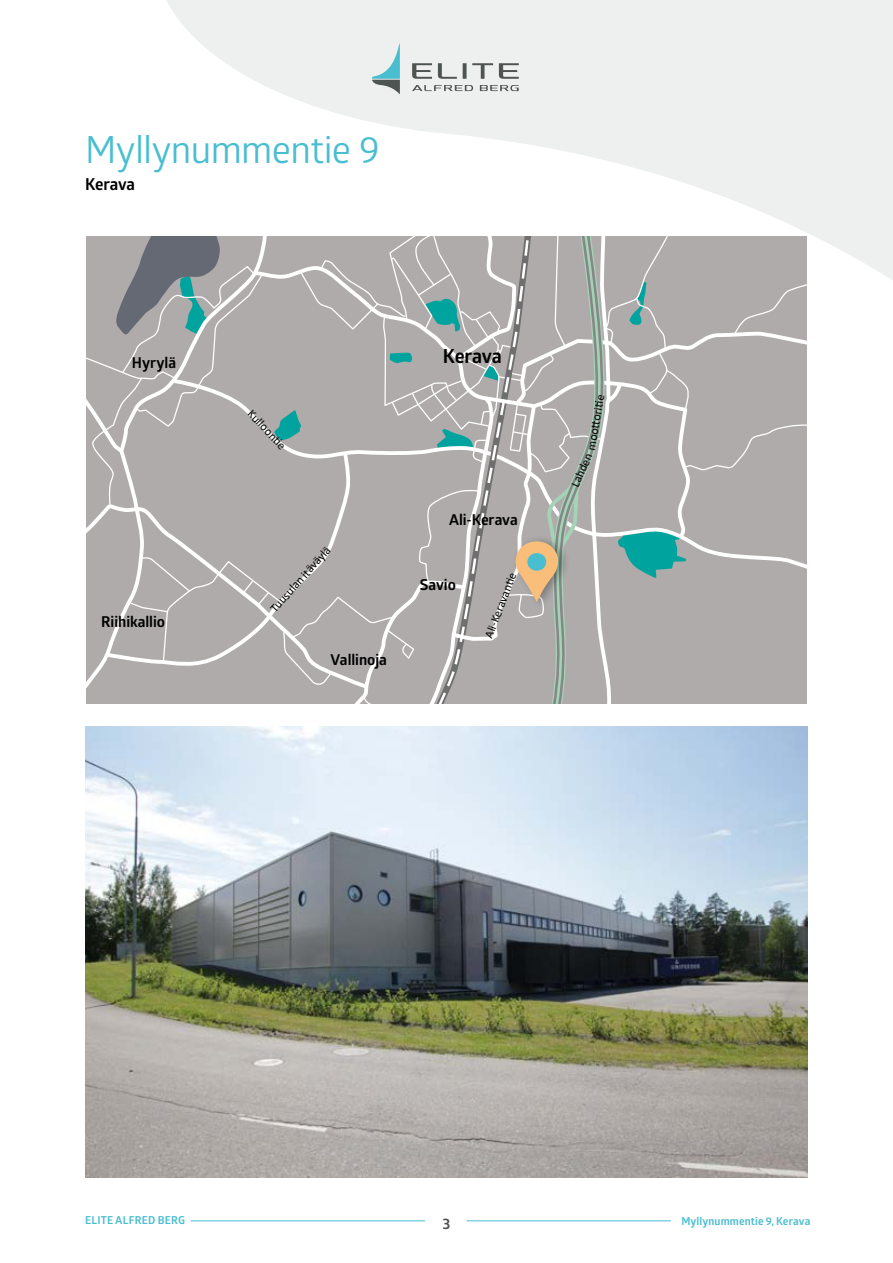
<style>
.page{position:relative;width:893px;height:1263px;background:#fff}
.page>*{position:absolute;margin:0;border:0;box-sizing:border-box;transform-origin:0 0}
.t1{font:37.5px "Glober";letter-spacing:-.02em;color:#4abed1}
.t2{font:700 19.5px "Glober";letter-spacing:-.015em;color:#000}
.t3{font:700 16.5px "Glober";letter-spacing:-.01em;color:#000}
.t4{font:700 15px "Glober";letter-spacing:-.005em;color:#000}
.t5{font:700 15px "Glober";color:#4e5451}
.t6{font:12px "Calibri";color:#000}
.t7{font:700 10.95px "Glober";letter-spacing:.01em;color:#4abed1}
</style>
<div class="page">
<svg style="left:167px;top:0;width:726px;height:280px;fill:#eeefef"></svg>
<img style="left:85px;top:726px;width:723px;height:452px">
<svg style="left:412px;top:63px;width:20px;height:16px"></svg>
<svg style="left:463px;top:63px;width:4px;height:16px"></svg>
<svg style="left:472px;top:63px;width:21px;height:16px"></svg>
<svg style="left:438px;top:63px;width:19px;height:16px"></svg>
<svg style="left:499px;top:63px;width:20px;height:16px"></svg>
<svg style="left:412px;top:85px;width:61px;height:6px"></svg>
<svg style="left:480px;top:85px;width:39px;height:6px"></svg>
<svg style="left:372px;top:43px;width:28px;height:52px"></svg>
<hr style="left:190px;top:1220px;width:235px;height:1px;background:#4abed1">
<hr style="left:467px;top:1220px;width:204px;height:1px;background:#4abed1">
<svg style="left:86px;top:236px;width:721px;height:468px"></svg>
<h1 class="t1" style="left:85px;top:123px;width:296px">Myllynummentie 9</h1>
<h3 class="t3" style="left:85px;top:172px;width:52px">Kerava</h3>
<p class="t4" style="left:132px;top:352px;width:46px">Hyrylä</p>
<p class="t4" style="left:101px;top:611px;width:65px">Riihikallio</p>
<p class="t6" style="left:256px;top:406px;width:51px;rotate:47deg">Kulloonti e</p>
<p class="t6" style="left:266px;top:604px;width:85px;rotate:-48deg">Tuusulan itäväylä</p>
<p class="t4" style="left:331px;top:649px;width:58px">Vallinoja</p>
<h2 class="t2" style="left:443px;top:342px;width:60px">Kerava</h2>
<p class="t4" style="left:449px;top:509px;width:70px">Ali-Kerava</p>
<p class="t4" style="left:420px;top:574px;width:38px">Savio</p>
<p class="t6" style="left:480px;top:634px;width:70px;rotate:-69deg">Ali-Keravanti e</p>
<p class="t6" style="left:583px;top:448px;width:58px;rotate:-80deg">moottoriti e</p>
<p class="t6" style="left:567px;top:483px;width:37px;rotate:-66deg">Lahden</p>
<p class="t7" style="left:85px;top:1212px;width:101px">ELITE ALFRED BERG</p>
<p class="t5" style="left:442px;top:1213px;width:9px">3</p>
<p class="t7" style="left:681px;top:1213px;width:130px">Myllynummentie 9, Kerava</p>
</div>
